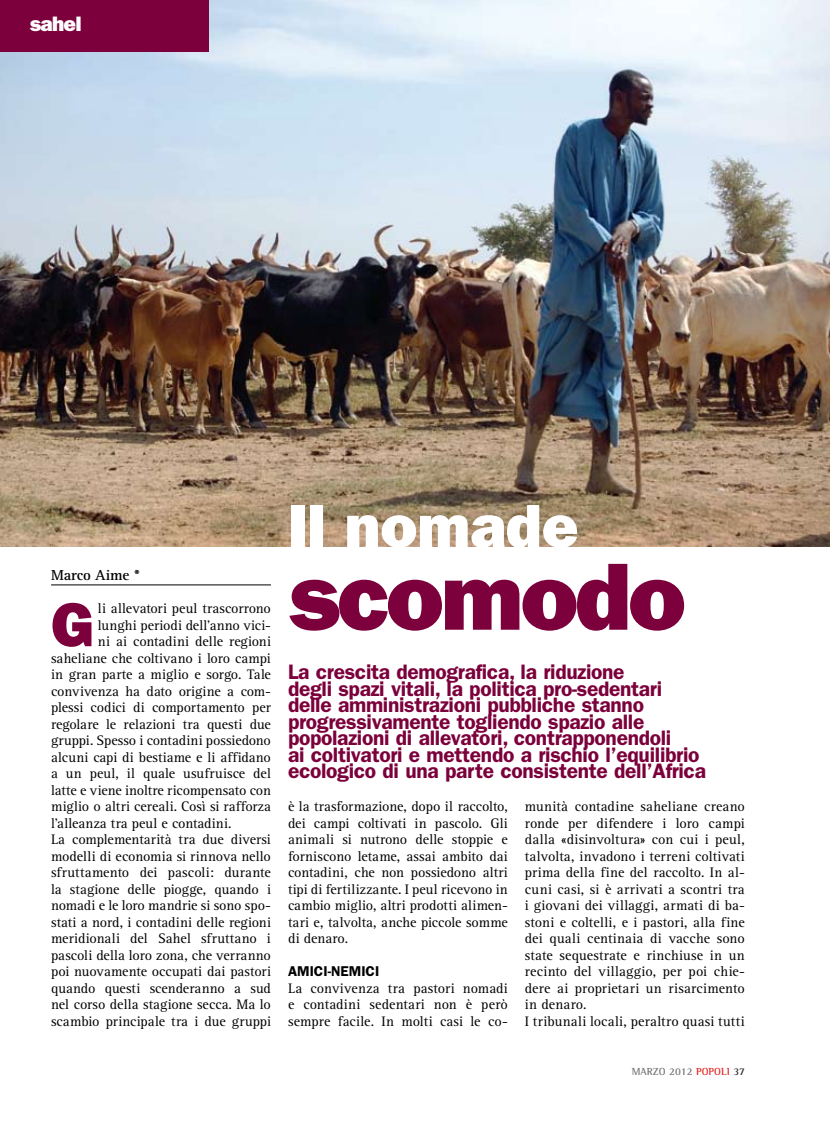
<style>
.page{position:relative;width:830px;height:1127px;background:#fff}
.page>*{position:absolute;margin:0;border:0;box-sizing:border-box;transform-origin:0 0}
.t1{font:96px "ITC Franklin Gothic Std Hvy";letter-spacing:-.03em;color:#7b003b}
.t2{font:62.4px "ITC Franklin Gothic Std Hvy";color:#7b003b}
.t3{font:61.5px "ITC Franklin Gothic Std Hvy";color:#fff}
.t4{font:600 21px/16.5px "ITC Franklin Gothic Std";letter-spacing:-.015em;color:#7b003b}
.t5{font:21px "ITC Franklin Gothic Std Hvy";letter-spacing:-.03em;color:#fff}
.t6{font:700 15px "Rotis Serif";letter-spacing:-.01em;color:#000}
.t7{font:14.25px/16.5px "Rotis Serif";letter-spacing:.005em;color:#000;text-align:justify}
.t8{font:600 14.25px "ITC Franklin Gothic Std";color:#000}
.t9{font:700 10.5px "Rotis Semi Serif";color:#707173}
.t10{font:700 10.5px "Rotis Semi Serif";color:#e42121}
.s1{color:#e42121}
.s2{color:#28282a}
</style>
<div class="page">
<img style="left:0;top:0;width:829px;height:547px">
<hr style="left:51px;top:584px;width:220px;height:1px;background:#000">
<div style="left:0;top:0;width:208px;height:51px;background:#7b003b"></div>
<h3 class="t5" style="left:30px;top:12px;width:54px">sahel</h3>
<p class="t6" style="left:51px;top:566px;width:90px">Marco Aime *</p>
<h2 class="t2" style="left:51px;top:588px;width:44px">G</h2>
<p class="t7" style="left:98px;top:601px;width:174px">li allevatori peul trascorrono</p>
<p class="t7" style="left:98px;top:617px;width:174px">lunghi periodi dell’anno vici-</p>
<p class="t7" style="left:98px;top:634px;width:174px">ni ai contadini delle regioni</p>
<p class="t7" style="left:51px;top:650px;width:221px">saheliane che coltivano i loro campi</p>
<p class="t7" style="left:51px;top:667px;width:221px">in gran parte a miglio e sorgo. Tale</p>
<p class="t7" style="left:51px;top:683px;width:221px">convivenza ha dato origine a com-</p>
<p class="t7" style="left:51px;top:700px;width:221px">plessi codici di comportamento per</p>
<p class="t7" style="left:51px;top:716px;width:221px">regolare le relazioni tra questi due</p>
<p class="t7" style="left:51px;top:733px;width:221px">gruppi. Spesso i contadini possiedono</p>
<p class="t7" style="left:51px;top:749px;width:221px">alcuni capi di bestiame e li affidano</p>
<p class="t7" style="left:51px;top:766px;width:221px">a un peul, il quale usufruisce del</p>
<p class="t7" style="left:51px;top:782px;width:221px">latte e viene inoltre ricompensato con</p>
<p class="t7" style="left:51px;top:799px;width:221px">miglio o altri cereali. Così si rafforza</p>
<p class="t7" style="left:51px;top:815px;width:182px">l’alleanza tra peul e contadini.</p>
<p class="t7" style="left:51px;top:832px;width:221px">La complementarità tra due diversi</p>
<p class="t7" style="left:51px;top:848px;width:221px">modelli di economia si rinnova nello</p>
<p class="t7" style="left:51px;top:865px;width:221px">sfruttamento dei pascoli: durante</p>
<p class="t7" style="left:51px;top:881px;width:221px">la stagione delle piogge, quando i</p>
<p class="t7" style="left:51px;top:898px;width:221px">nomadi e le loro mandrie si sono spo-</p>
<p class="t7" style="left:51px;top:914px;width:221px">stati a nord, i contadini delle regioni</p>
<p class="t7" style="left:51px;top:931px;width:221px">meridionali del Sahel sfruttano i</p>
<p class="t7" style="left:51px;top:947px;width:221px">pascoli della loro zona, che verranno</p>
<p class="t7" style="left:51px;top:964px;width:221px">poi nuovamente occupati dai pastori</p>
<p class="t7" style="left:51px;top:980px;width:221px">quando questi scenderanno a sud</p>
<p class="t7" style="left:51px;top:997px;width:221px">nel corso della stagione secca. Ma lo</p>
<p class="t7" style="left:51px;top:1013px;width:221px">scambio principale tra i due gruppi</p>
<h3 class="t3" style="left:288px;top:490px;width:292px">Il nomade</h3>
<h1 class="t1" style="left:288px;top:540px;width:399px">scomodo</h1>
<p class="t4" style="left:288px;top:664px;width:419px">La crescita demografica, la riduzione<br>degli spazi vitali, la politica pro-sedentari delle amministrazioni pubbliche stanno progressivamente togliendo spazio alle popolazioni di allevatori, contrapponendoli<br>ai coltivatori e mettendo a rischio l’equilibrio ecologico di una parte consistente dell’Africa</p>
<p class="t7" style="left:288px;top:799px;width:221px">è la trasformazione, dopo il raccolto, dei campi coltivati in pascolo. Gli animali si nutrono delle stoppie e forniscono letame, assai ambito dai contadini, che non possiedono altri tipi di fertilizzante. I peul ricevono in cambio miglio, altri prodotti alimen&shy;tari e, talvolta, anche piccole somme di denaro.</p>
<p class="t8" style="left:288px;top:963px;width:93px">AMICI-NEMICI</p>
<p class="t7" style="left:288px;top:980px;width:221px">La convivenza tra pastori nomadi e contadini sedentari non è però sempre facile. In molti casi le co-</p>
<p class="t7" style="left:524px;top:799px;width:221px;text-align:left">munità contadine saheliane creano ronde per difendere i loro campi dalla «disinvoltura» con cui i peul, talvolta, invadono i terreni coltivati prima della fine del raccolto. In al&shy;cuni casi, si è arrivati a scontri tra i giovani dei villaggi, armati di ba&shy;stoni e coltelli, e i pastori, alla fine dei quali centinaia di vacche sono state sequestrate e rinchiuse in un recinto del villaggio, per poi chie&shy;dere ai proprietari un risarcimento in denaro.<br>I tribunali locali, peraltro quasi tutti</p>
<p class="t9" style="left:631px;top:1065px;width:8px">MARZO</p>
<p class="t9" style="left:668px;top:1065px;width:40px">2012 <span class="s1">POPO</span></p>
<p class="t10" style="left:720px;top:1065px;width:25px">LI <span class="s2">37</span></p>
</div>
